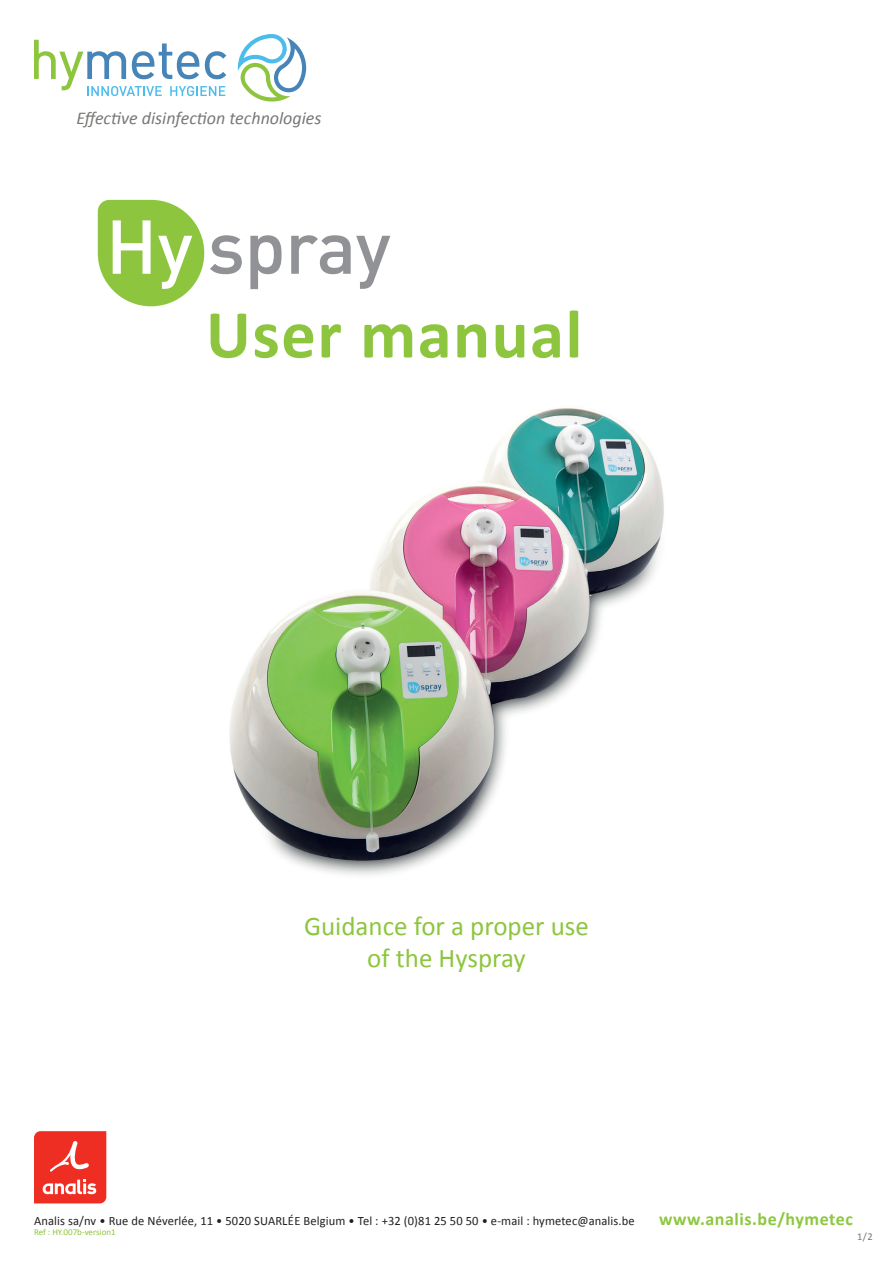
<style>
.page{position:relative;width:893px;height:1263px;background:#fff}
.page>*{position:absolute;margin:0;border:0;box-sizing:border-box;transform-origin:0 0}
.t1{font:700 69px "Calibri";letter-spacing:.02em;color:#8dc63e}
.t2{font:27px/32.4px "Calibri";color:#8dc63e;text-align:center}
.t3{font:italic 18px "Calibri";color:#777976}
.t4{font:700 18px "Calibri";letter-spacing:.03em;color:#8ec740}
.t5{font:12.75px "Calibri";letter-spacing:.01em;color:#231f20}
.t6{font:10.5px "Calibri";color:#777976}
.t7{font:9px "Calibri";color:#8dc63e}
</style>
<div class="page">
<svg style="left:34px;top:1131px;width:72px;height:72px"></svg>
<img style="left:229px;top:408px;width:435px;height:467px">
<svg style="left:238px;top:34px;width:68px;height:68px"></svg>
<svg style="left:34px;top:40px;width:192px;height:56px"></svg>
<svg style="left:98px;top:200px;width:106px;height:106px"></svg>
<svg style="left:210px;top:235px;width:32px;height:39px"></svg>
<svg style="left:250px;top:235px;width:32px;height:54px"></svg>
<svg style="left:291px;top:235px;width:99px;height:54px"></svg>
<h3 class="t3" style="left:77px;top:106px;width:246px">Effective disinfection technologies</h3>
<h1 class="t1" style="left:206px;top:290px;width:378px">User manual</h1>
<h2 class="t2" style="left:304px;top:909px;width:286px">Guidance for a proper use of the Hyspray</h2>
<p class="t5" style="left:34px;top:1212px;width:602px">Analis sa/nv • Rue de Néverlée, 11 • 5020 SUARLÉE Belgium • Tel : +32 (0)81 25 50 50 • e-mail : hymetec@analis.be</p>
<p class="t7" style="left:34px;top:1227px;width:83px">Ref : HY.007b-version1</p>
<h3 class="t4" style="left:659px;top:1208px;width:195px">www.analis.be/hymetec</h3>
<p class="t6" style="left:857px;top:1230px;width:17px">1/2</p>
</div>
